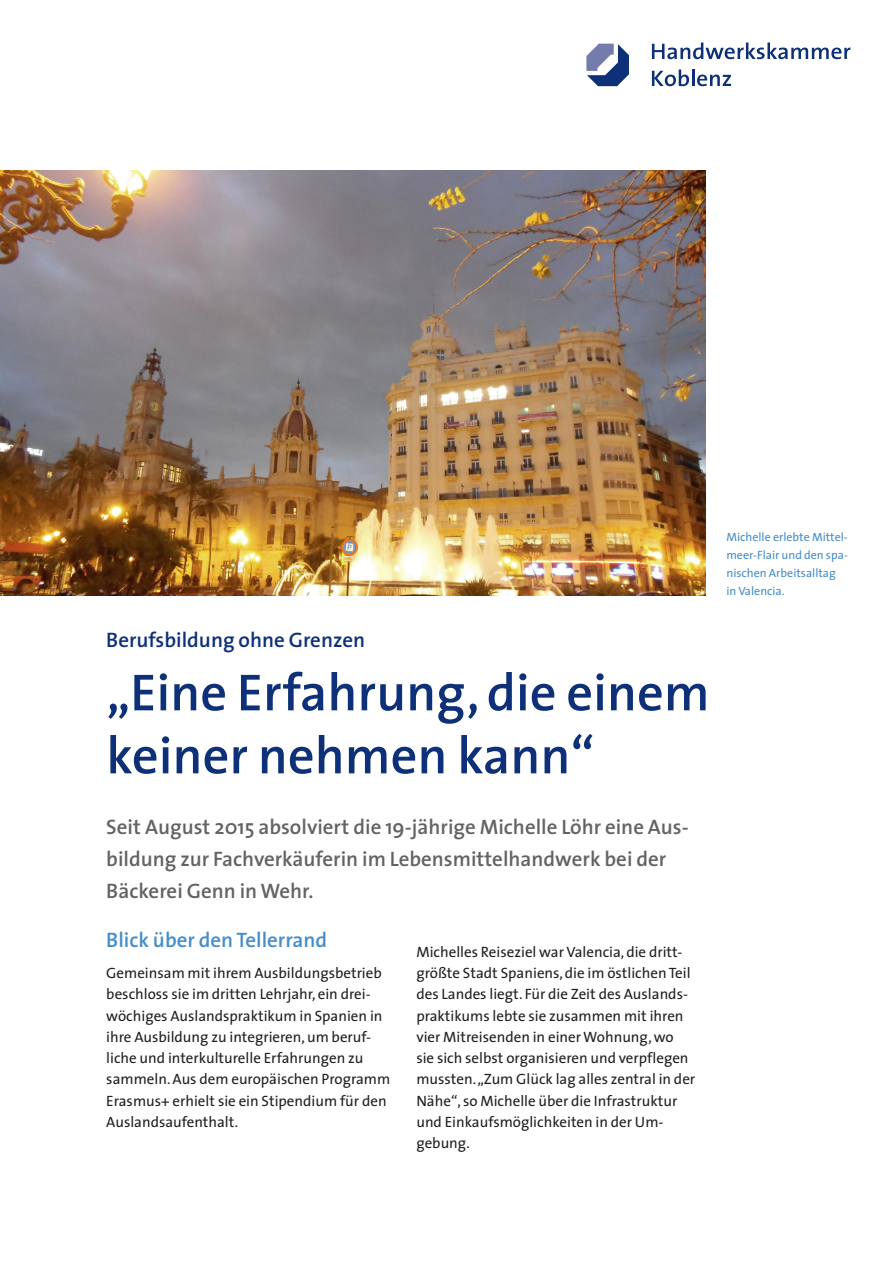
<style>
.page{position:relative;width:893px;height:1263px;background:#fff}
.page>*{position:absolute;margin:0;border:0;box-sizing:border-box;transform-origin:0 0}
.A4_Überschrift_36pt{font:600 52.5px/63px "The Sans";color:#0d3079}
.A4_Intro_14pt{font:600 21px/32px "The Sans";color:#636366}
.A4_Überschrift_14pt{font:600 21px "The Sans";color:#0d3079}
.A4_Überschrift_14pt-2{font:600 21px "The Sans";color:#448dcb}
.A4_Fließtext_Flatter{font:15px/21.3px "The Sans";color:#231f20}
.A4_Marginaltext_8pt{font:12px/18px "The Sans";color:#448dcb}
</style>
<div class="page">
<img style="left:0;top:170px;width:705px;height:425px">
<svg style="left:652px;top:43px;width:198px;height:16px"></svg>
<svg style="left:652px;top:70px;width:79px;height:16px"></svg>
<svg style="left:586px;top:44px;width:43px;height:42px"></svg>
<p class="A4_Überschrift_14pt" style="left:106px;top:627px;width:260px">Berufsbildung ohne Grenzen</p>
<p class="A4_Überschrift_36pt" style="left:106px;top:661px;width:605px">„Eine Erfahrung, die einem keiner nehmen kann“</p>
<p class="A4_Intro_14pt" style="left:106px;top:811px;width:584px">Seit August 2015 absolviert die 19-jährige Michelle Löhr eine Aus&shy;bildung zur Fachverkäuferin im Lebensmittelhandwerk bei der<br>Bäckerei Genn in Wehr.</p>
<p class="A4_Überschrift_14pt-2" style="left:106px;top:926px;width:222px">Blick über den Tellerrand</p>
<p class="A4_Fließtext_Flatter" style="left:106px;top:962px;width:285px">Gemeinsam mit ihrem Ausbildungsbetrieb beschloss sie im dritten Lehrjahr, ein drei&shy;wöchiges Auslandspraktikum in Spanien in ihre Ausbildung zu integrieren, um beruf&shy;liche und interkulturelle Erfahrungen zu sammeln. Aus dem europäischen Programm Erasmus+ erhielt sie ein Stipendium für den Auslandsaufenthalt.</p>
<p class="A4_Fließtext_Flatter" style="left:416px;top:941px;width:280px">Michelles Reiseziel war Valencia, die dritt&shy;größte Stadt Spaniens, die im östlichen Teil des Landes liegt. Für die Zeit des Auslands&shy;praktikums lebte sie zusammen mit ihren vier Mitreisenden in einer Wohnung, wo sie sich selbst organisieren und verpflegen mussten. „Zum Glück lag alles zentral in der Nähe“, so Michelle über die Infrastruktur und Einkaufsmöglichkeiten in der Um&shy;gebung.</p>
<p class="A4_Marginaltext_8pt" style="left:726px;top:528px;width:123px">Michelle erlebte Mittel&shy;meer-Flair und den spa&shy;nischen Arbeitsalltag in Valencia.</p>
</div>
